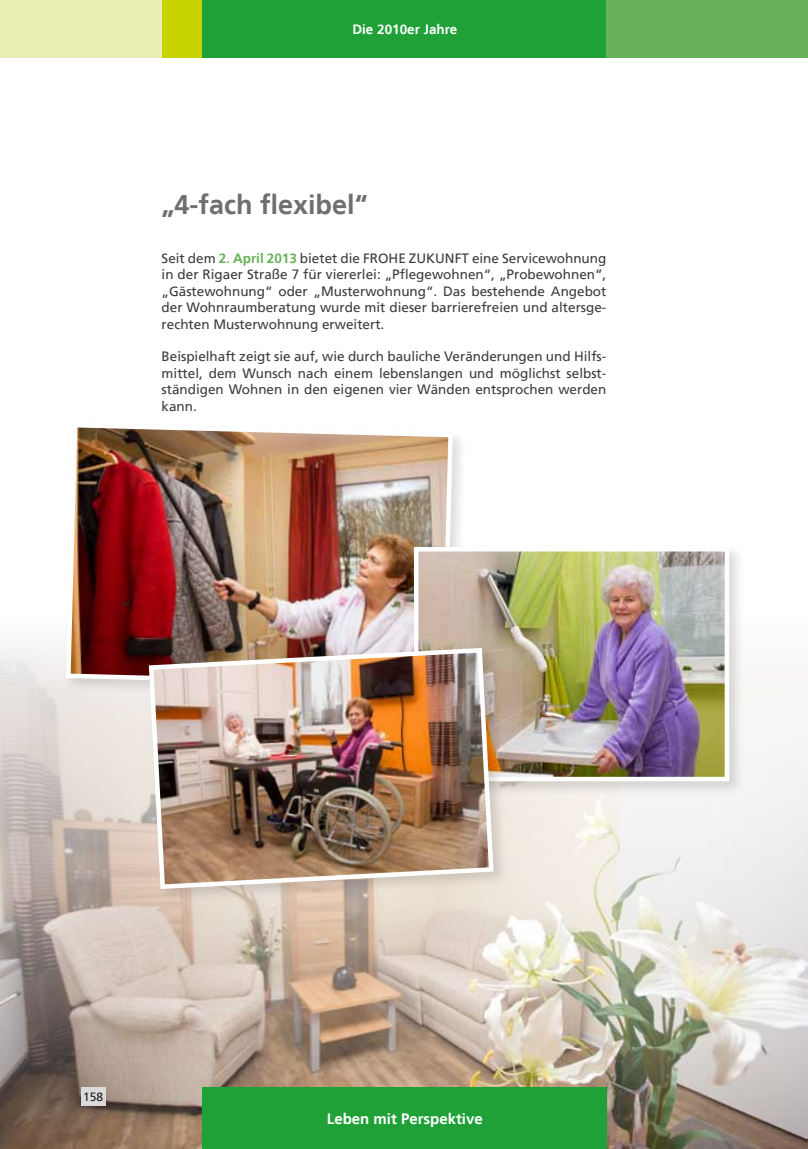
<style>
.page{position:relative;width:808px;height:1149px;background:#fff}
.page>*{position:absolute;margin:0;border:0;box-sizing:border-box;transform-origin:0 0}
.t1{font:700 27px "Frutiger LT";color:#706f6f}
.t2{font:700 15px "Frutiger LT";color:#fff}
.t3{font:13.5px/16.5px "Frutiger LT";color:#3c3c3b;text-align:justify}
.t4{font:700 13.5px "Frutiger LT";color:#fff}
.t5{font:12px "Frutiger LT";color:#1d1d1b}
.s1{font-weight:700;color:#67b159}
</style>
<div class="page">
<img style="left:0;top:646px;width:808px;height:502px">
<div style="left:63px;top:420px;width:405px;height:283px;background:#1d1d1b;opacity:.15"></div>
<img style="left:64px;top:420px;width:391px;height:270px">
<div style="left:411px;top:544px;width:333px;height:252px;background:#1d1d1b;opacity:.15"></div>
<img style="left:419px;top:552px;width:305px;height:224px">
<div style="left:414px;top:547px;width:315px;height:234px;border:4px solid #fff"></div>
<div style="left:146px;top:644px;width:362px;height:259px;background:#1d1d1b;opacity:.15"></div>
<img style="left:146px;top:645px;width:350px;height:246px">
<div style="left:202px;top:0;width:404px;height:58px;background:#1fa138"></div>
<div style="left:0;top:0;width:163px;height:58px;background:#eaedb1"></div>
<div style="left:162px;top:0;width:40px;height:58px;background:#c8d300"></div>
<div style="left:606px;top:0;width:202px;height:58px;background:#67b159"></div>
<div style="left:202px;top:1087px;width:404px;height:61px;background:#1fa138"></div>
<div style="left:81px;top:1087px;width:24px;height:18px;background:#dadada"></div>
<p class="t4" style="left:352px;top:21px;width:106px">Die 2010er Jahre</p>
<h1 class="t1" style="left:162px;top:188px;width:208px">„4-fach flexibel“</h1>
<p class="t3" style="left:162px;top:250px;width:446px">Seit dem <span class="s1">2. April 2013</span> bietet die FROHE ZUKUNFT eine Servicewohnung in der Rigaer Straße 7 für viererlei: „Pflegewohnen“, „Probewohnen“, „Gästewohnung“ oder „Musterwohnung“. Das bestehende Angebot der Wohnraumberatung wurde mit dieser barrierefreien und altersge&shy;rechten Musterwohnung erweitert.</p>
<p class="t3" style="left:162px;top:348px;width:446px">Beispielhaft zeigt sie auf, wie durch bauliche Veränderungen und Hilfs&shy;mittel, dem Wunsch nach einem lebenslangen und möglichst selbst&shy;ständigen Wohnen in den eigenen vier Wänden entsprochen werden kann.</p>
<p class="t5" style="left:83px;top:1089px;width:22px">158</p>
<p class="t2" style="left:327px;top:1109px;width:157px">Leben mit Perspektive</p>
</div>
